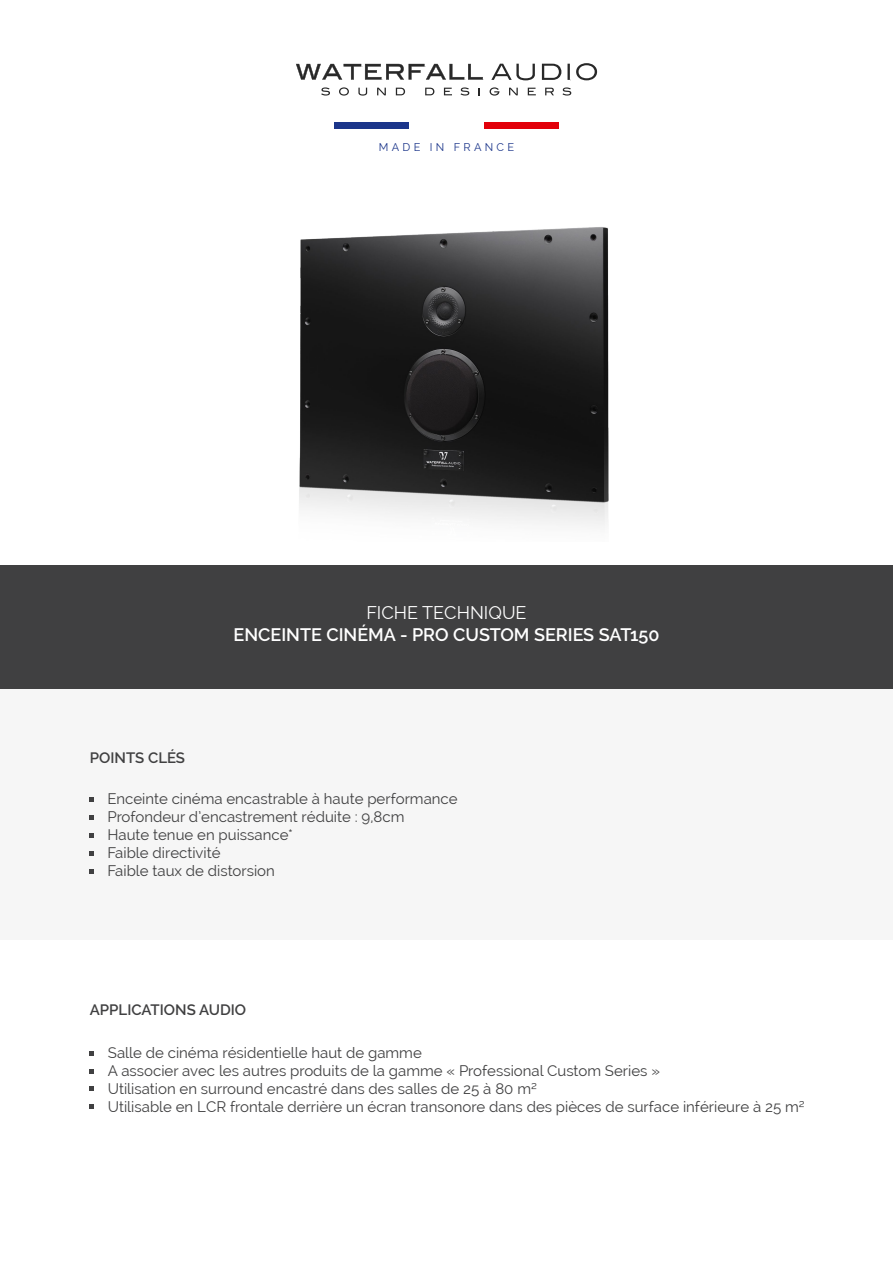
<style>
.page{position:relative;width:893px;height:1263px;background:#fff}
.page>*{position:absolute;margin:0;border:0;box-sizing:border-box;transform-origin:0 0}
.t1{font:600 18px "Raleway";color:#fff}
.t2{font:18px "Raleway";color:#fff}
.t3{font:15px/18px "Raleway";color:#404041}
.t4{font:600 15px "Raleway";color:#404041}
.t5{font:10.95px "Raleway";letter-spacing:.3em;color:#1b358a}
</style>
<div class="page">
<div style="left:0;top:637px;width:893px;height:302px;background:#f6f6f6"></div>
<div style="left:0;top:565px;width:893px;height:124px;background:#404041"></div>
<svg style="left:90px;top:798px;width:4px;height:4px"></svg>
<svg style="left:90px;top:833px;width:4px;height:5px"></svg>
<svg style="left:90px;top:851px;width:4px;height:5px"></svg>
<svg style="left:90px;top:815px;width:4px;height:4px"></svg>
<svg style="left:296px;top:64px;width:187px;height:16px"></svg>
<svg style="left:491px;top:64px;width:44px;height:16px"></svg>
<svg style="left:542px;top:63px;width:19px;height:17px"></svg>
<hr style="left:567px;top:64px;width:3px;height:16px;background:#282828">
<svg style="left:576px;top:63px;width:21px;height:17px"></svg>
<svg style="left:321px;top:87px;width:9px;height:9px"></svg>
<svg style="left:339px;top:87px;width:10px;height:9px"></svg>
<svg style="left:358px;top:88px;width:9px;height:8px"></svg>
<svg style="left:377px;top:88px;width:9px;height:7px"></svg>
<svg style="left:396px;top:88px;width:9px;height:7px"></svg>
<svg style="left:425px;top:88px;width:9px;height:7px"></svg>
<svg style="left:444px;top:88px;width:8px;height:7px"></svg>
<svg style="left:461px;top:87px;width:8px;height:9px"></svg>
<svg style="left:490px;top:87px;width:9px;height:9px"></svg>
<svg style="left:509px;top:88px;width:9px;height:7px"></svg>
<svg style="left:528px;top:88px;width:8px;height:7px"></svg>
<svg style="left:545px;top:88px;width:9px;height:7px"></svg>
<svg style="left:562px;top:87px;width:9px;height:9px"></svg>
<svg style="left:90px;top:869px;width:4px;height:5px"></svg>
<svg style="left:90px;top:1051px;width:4px;height:4px"></svg>
<svg style="left:90px;top:1069px;width:4px;height:4px"></svg>
<svg style="left:90px;top:1087px;width:4px;height:4px"></svg>
<img style="left:299px;top:227px;width:310px;height:299px">
<svg style="left:90px;top:1104px;width:4px;height:5px"></svg>
<div style="left:334px;top:122px;width:75px;height:7px;background:#1b358a"></div>
<div style="left:484px;top:122px;width:75px;height:7px;background:#e2000a"></div>
<p class="t5" style="left:379px;top:141px;width:137px">MADE IN FRANCE</p>
<p class="t4" style="left:90px;top:749px;width:97px">POINTS CLÉS</p>
<p class="t2" style="left:366px;top:603px;width:162px">FICHE TECHNIQUE</p>
<p class="t1" style="left:234px;top:624px;width:427px">ENCEINTE CINÉMA - PRO CUSTOM SERIES SAT150</p>
<p class="t3" style="left:107px;top:789px;width:352px">Enceinte cinéma encastrable à haute performance Profondeur d’encastrement réduite : 9,8cm<br>Haute tenue en puissance*<br>Faible directivité<br>Faible taux de distorsion</p>
<p class="t4" style="left:90px;top:1001px;width:158px">APPLICATIONS AUDIO</p>
<p class="t3" style="left:108px;top:1043px;width:698px">Salle de cinéma résidentielle haut de gamme<br>A associer avec les autres produits de la gamme « Professional Custom Series »<br>Utilisation en surround encastré dans des salles de 25 à 80 m²<br>Utilisable en LCR frontale derrière un écran transonore dans des pièces de surface inférieure à 25 m²</p>
</div>
